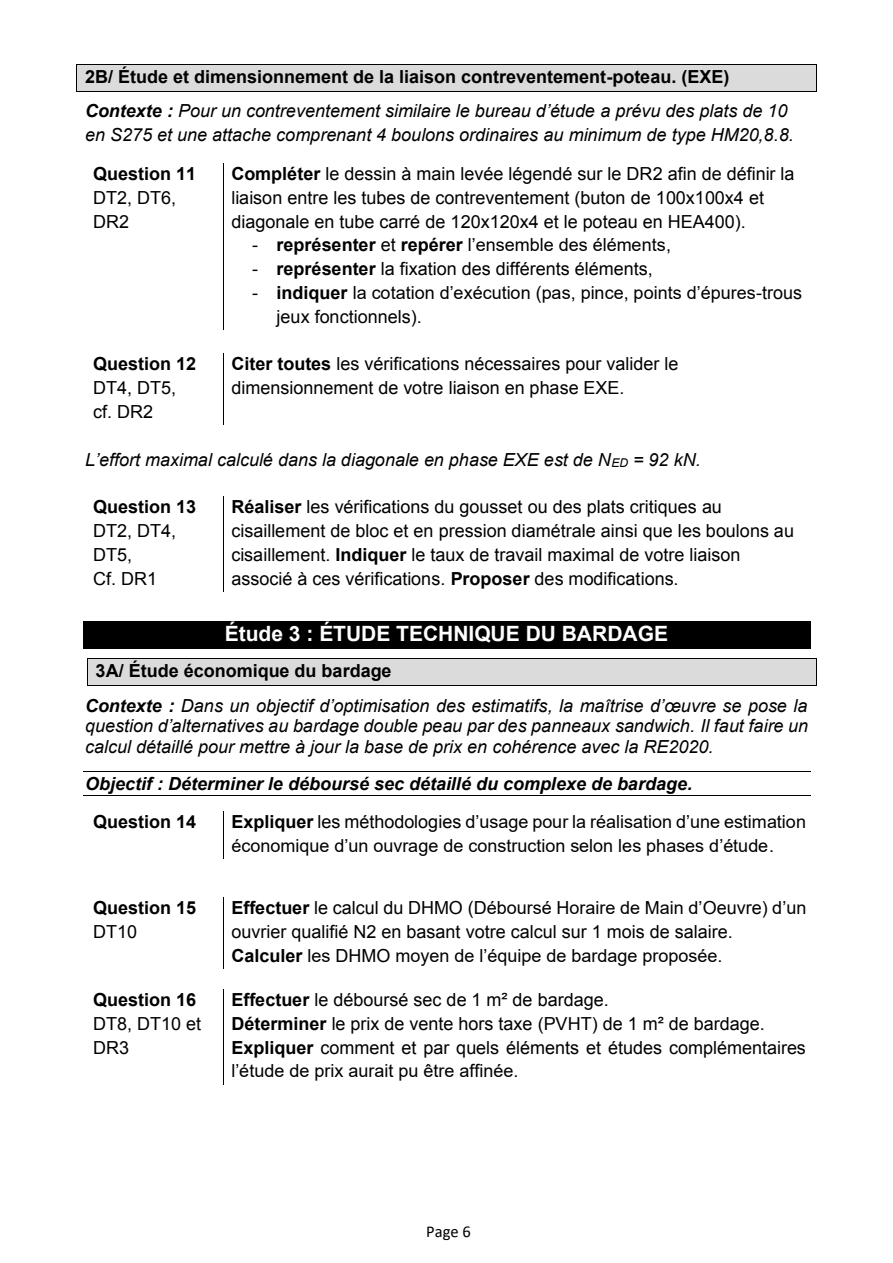
<style>
.page{position:relative;width:893px;height:1263px;background:#fff}
.page>*{position:absolute;margin:0;border:0;box-sizing:border-box;transform-origin:0 0}
.t1{font:700 21px "Arial";color:#fff}
.t2{font:18px/23.9px "Arial";color:#000}
.t3{font:italic 18px/38.7px "Arial";color:#000}
.t4{font:700 18px/34.8px "Arial";color:#000}
.t5{font:italic 700 18px/37.8px "Arial";color:#000}
.t6{font:16.5px "Calibri";color:#000}
.s1{font-style:italic}
.s2{font-weight:400;font-style:italic}
.s3{font-weight:700;font-style:normal}
.s4{font-weight:700}
.s5{font-size:12px}
.s6{font-style:normal}
</style>
<div class="page">
<div style="left:77px;top:64px;width:739px;height:27px;background:#dbdbdb"></div>
<hr style="left:77px;top:64px;width:739px;height:1px;background:#000">
<hr style="left:77px;top:91px;width:739px;height:1px;background:#000">
<svg style="left:816px;top:64px;width:1px;height:28px"></svg>
<svg style="left:223px;top:163px;width:1px;height:24px"></svg>
<hr style="left:223px;top:187px;width:1px;height:143px;background:#000">
<svg style="left:223px;top:353px;width:1px;height:24px"></svg>
<hr style="left:223px;top:377px;width:1px;height:48px;background:#000">
<svg style="left:223px;top:496px;width:1px;height:24px"></svg>
<hr style="left:223px;top:520px;width:1px;height:72px;background:#000">
<div style="left:83px;top:621px;width:727px;height:28px;background:#000"></div>
<div style="left:88px;top:658px;width:728px;height:27px;background:#dbdbdb"></div>
<hr style="left:88px;top:658px;width:728px;height:1px;background:#000">
<hr style="left:88px;top:685px;width:728px;height:1px;background:#000">
<svg style="left:87px;top:658px;width:1px;height:28px"></svg>
<svg style="left:816px;top:658px;width:1px;height:28px"></svg>
<hr style="left:83px;top:772px;width:727px;height:1px;background:#000">
<hr style="left:83px;top:796px;width:727px;height:1px;background:#000">
<hr style="left:223px;top:811px;width:1px;height:48px;background:#000">
<svg style="left:223px;top:897px;width:1px;height:24px"></svg>
<hr style="left:223px;top:921px;width:1px;height:47px;background:#000">
<svg style="left:223px;top:989px;width:1px;height:24px"></svg>
<hr style="left:223px;top:1013px;width:1px;height:71px;background:#000">
<p class="t4" style="left:85px;top:60px;width:704px">2B/ Étude et dimensionnement de la liaison contreventement-poteau. (EXE)<br><span class="s1">Contexte :</span> <span class="s2">Pour un contreventement similaire le bureau d’étude a prévu des plats de 10</span></p>
<p class="t3" style="left:93px;top:116px;width:702px;text-indent:-8px">en S275 et une attache comprenant 4 boulons ordinaires au minimum de type HM20,8.8.<br><span class="s3">Question 11</span></p>
<p class="t2" style="left:231px;top:162px;width:565px"><span class="s4">Compléter</span> le dessin à main levée légendé sur le DR2 afin de définir la liaison entre les tubes de contreventement (buton de 100x100x4 et diagonale en tube carré de 120x120x4 et le poteau en HEA400).</p>
<p class="t2" style="left:252px;top:233px;width:420px">- <span class="s4">représenter</span> et <span class="s4">repérer</span> l’ensemble des éléments,</p>
<p class="t2" style="left:252px;top:257px;width:402px">- <span class="s4">représenter</span> la fixation des différents éléments,</p>
<p class="t2" style="left:277px;top:281px;width:527px;text-indent:-24px">- <span class="s4">indiquer</span> la cotation d’exécution (pas, pince, points d’épures-trous jeux fonctionnels).</p>
<p class="t2" style="left:93px;top:186px;width:85px">DT2, DT6,<br>DR2</p>
<p class="t4" style="left:93px;top:347px;width:105px">Question 12</p>
<p class="t2" style="left:231px;top:352px;width:449px"><span class="s4">Citer toutes</span> les vérifications nécessaires pour valider le</p>
<p class="t2" style="left:93px;top:376px;width:85px">DT4, DT5,</p>
<p class="t2" style="left:231px;top:376px;width:395px">dimensionnement de votre liaison en phase EXE.</p>
<p class="t2" style="left:93px;top:400px;width:62px">cf. DR2</p>
<p class="t3" style="left:85px;top:440px;width:617px">L’effort maximal calculé dans la diagonale en phase EXE est de N<span class="s5">ED</span> = 92 kN.</p>
<p class="t4" style="left:93px;top:490px;width:105px">Question 13</p>
<p class="t2" style="left:231px;top:495px;width:564px"><span class="s4">Réaliser</span> les vérifications du gousset ou des plats critiques au cisaillement de bloc et en pression diamétrale ainsi que les boulons au cisaillement. <span class="s4">Indiquer</span> le taux de travail maximal de votre liaison associé à ces vérifications. <span class="s4">Proposer</span> des modifications.</p>
<p class="t2" style="left:93px;top:519px;width:85px">DT2, DT4,<br>DT5,<br>Cf. DR1</p>
<p class="t1" style="left:225px;top:620px;width:445px">Étude 3 : ÉTUDE TECHNIQUE DU BARDAGE</p>
<p class="t3" style="left:85px;top:653px;width:724px;line-height:34.8px;text-indent:11px"><span class="s3">3A/ Étude économique du bardage<br></span><span class="s4">Contexte :</span> Dans un objectif d’optimisation des estimatifs, la maîtrise d’œuvre se pose la</p>
<p class="t3" style="left:85px;top:716px;width:725px;line-height:20.7px">question d’alternatives au bardage double peau par des panneaux sandwich. Il faut faire un calcul détaillé pour mettre à jour la base de prix en cohérence avec la RE2020.</p>
<p class="t5" style="left:93px;top:766px;width:601px;text-indent:-8px">Objectif : Déterminer le déboursé sec détaillé du complexe de bardage.<br><span class="s6">Question 14</span></p>
<p class="t2" style="left:231px;top:810px;width:576px"><span class="s4">Expliquer</span> les méthodologies d’usage pour la réalisation d’une estimation économique d’un ouvrage de construction selon les phases d’étude.</p>
<p class="t4" style="left:93px;top:891px;width:105px">Question 15</p>
<p class="t2" style="left:231px;top:896px;width:576px"><span class="s4">Effectuer</span> le calcul du DHMO (Déboursé Horaire de Main d’Oeuvre) d’un ouvrier qualifié N2 en basant votre calcul sur 1 mois de salaire.<br><span class="s4">Calculer</span> les DHMO moyen de l’équipe de bardage proposée.</p>
<p class="t2" style="left:93px;top:920px;width:46px">DT10</p>
<p class="t4" style="left:93px;top:983px;width:105px">Question 16</p>
<p class="t2" style="left:231px;top:988px;width:576px"><span class="s4">Effectuer</span> le déboursé sec de 1 m² de bardage.<br><span class="s4">Déterminer</span> le prix de vente hors taxe (PVHT) de 1 m² de bardage.<br><span class="s4">Expliquer</span> comment et par quels éléments et études complémentaires l’étude de prix aurait pu être affinée.</p>
<p class="t2" style="left:93px;top:1012px;width:110px">DT8, DT10 et<br>DR3</p>
<p class="t6" style="left:426px;top:1220px;width:46px">Page 6</p>
</div>
